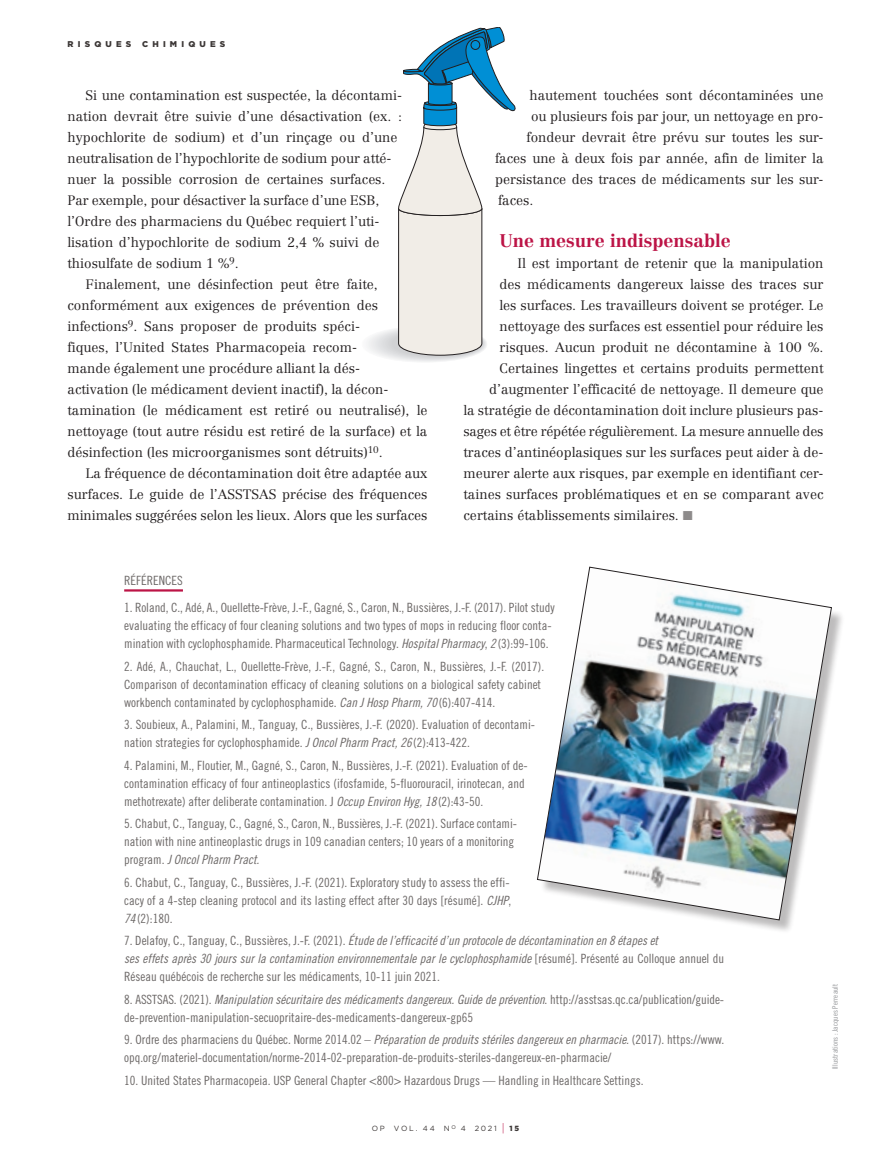
<style>
.page{position:relative;width:891px;height:1161px;background:#fff}
.page>*{position:absolute;margin:0;border:0;box-sizing:border-box;transform-origin:0 0}
.ARTICLES-titres{font:700 18px "Centennial";color:#bc1446}
.ARTICLES-texte{font:300 13.5px/21px "Centennial";color:#231f20}
.REFERENCES-texte{font:12.75px/18px "Trade Gothic LT Pro Cn 18";color:#6c6867}
.REFERENCES-titre{font:12.75px "Trade Gothic LT Pro Cn 18";color:#6c6867}
.t1{font:900 8.4px "Gotham";letter-spacing:.5em;color:#3b3635}
.PHOTOS-credit{font:7.5px "Trade Gothic LT Pro Cn 18";letter-spacing:.015em;color:#939598}
.t2{font:7.5px "Gotham";letter-spacing:.235em;color:#3b3635}
.s1{font-family:"European Pi Three";font-weight:400;font-size:15px;color:#8e8b8b}
.s2{font-family:"Trade Gothic LT Pro Cn 18 Obl"}
.s3{font-size:11.25px;color:#bc1446}
.s4{font-weight:900}
</style>
<div class="page">
<hr style="left:124px;top:589px;width:59px;height:3px;background:#bc1446">
<div style="left:540px;top:569px;width:305px;height:364px;background:#231f20;opacity:.3"></div>
<img style="left:537px;top:567px;width:295px;height:353px">
<div style="left:367px;top:327px;width:119px;height:35px;background:#f5f5f6;border-radius:50%"></div>
<div style="left:372px;top:328px;width:113px;height:33px;background:#eeeeef;border-radius:50%"></div>
<div style="left:377px;top:328px;width:108px;height:32px;background:#e6e7e9;border-radius:50%"></div>
<div style="left:382px;top:329px;width:102px;height:30px;background:#dfe0e2;border-radius:50%"></div>
<div style="left:387px;top:330px;width:96px;height:28px;background:#d8d9db;border-radius:50%"></div>
<svg style="left:392px;top:330px;width:90px;height:27px"></svg>
<svg style="left:398px;top:27px;width:117px;height:328px"></svg>
<p class="t1" style="left:68px;top:38px;width:65px">RISQUES</p>
<p class="t1" style="left:142px;top:38px;width:85px">CHIMIQUES</p>
<p class="ARTICLES-texte" style="left:68px;top:85px;width:336px;text-indent:18px">Si une contamination est suspectée, la décontami&shy;nation devrait être suivie d’une désactivation (ex. : hypochlorite de sodium) et d’un rinçage ou d’une neutralisation de l’hypochlorite de sodium pour atté&shy;nuer la possible corrosion de certaines surfaces.<br>Par exemple, pour désactiver la surface d’une ESB, l’Ordre des pharmaciens du Québec requiert l’uti&shy;lisation d’hypochlorite de sodium 2,4 % suivi de thiosulfate de sodium 1 %<sup>9</sup>.</p>
<p class="ARTICLES-texte" style="left:68px;top:274px;width:361px;text-indent:18px">Finalement, une désinfection peut être faite, conformément aux exigences de prévention des infections<sup>9</sup>. Sans proposer de produits spéci-<br>fiques, l’United States Pharmacopeia recom-<br>mande également une procédure alliant la dés-<br>activation (le médicament devient inactif), la décon&shy;tamination (le médicament est retiré ou neutralisé), le nettoyage (tout autre résidu est retiré de la surface) et la désinfection (les microorganismes sont détruits)<sup>10</sup>.</p>
<p class="ARTICLES-texte" style="left:68px;top:463px;width:362px;text-align:justify;text-indent:18px">La fréquence de décontamination doit être adaptée aux surfaces. Le guide de l’ASSTSAS précise des fréquences minimales suggérées selon les lieux. Alors que les surfaces</p>
<p class="ARTICLES-texte" style="left:530px;top:85px;width:296px">hautement touchées sont décontaminées une</p>
<p class="ARTICLES-texte" style="left:531px;top:106px;width:294px">ou plusieurs fois par jour, un nettoyage en pro-</p>
<p class="ARTICLES-texte" style="left:526px;top:127px;width:298px">fondeur devrait être prévu sur toutes les sur-</p>
<p class="ARTICLES-texte" style="left:495px;top:148px;width:330px">faces une à deux fois par année, afin de limiter la</p>
<p class="ARTICLES-texte" style="left:495px;top:169px;width:330px">persistance des traces de médicaments sur les sur-</p>
<p class="ARTICLES-texte" style="left:498px;top:190px;width:37px">faces.</p>
<p class="ARTICLES-titres" style="left:500px;top:230px;width:233px">Une mesure indispensable</p>
<p class="ARTICLES-texte" style="left:518px;top:253px;width:307px">Il est important de retenir que la manipulation</p>
<p class="ARTICLES-texte" style="left:500px;top:274px;width:326px">des médicaments dangereux laisse des traces sur</p>
<p class="ARTICLES-texte" style="left:500px;top:295px;width:326px">les surfaces. Les travailleurs doivent se protéger. Le</p>
<p class="ARTICLES-texte" style="left:500px;top:316px;width:326px">nettoyage des surfaces est essentiel pour réduire les</p>
<p class="ARTICLES-texte" style="left:500px;top:337px;width:325px">risques. Aucun produit ne décontamine à 100 %.</p>
<p class="ARTICLES-texte" style="left:500px;top:358px;width:326px">Certaines lingettes et certains produits permettent</p>
<p class="ARTICLES-texte" style="left:489px;top:379px;width:336px">d’augmenter l’efficacité de nettoyage. Il demeure que</p>
<p class="ARTICLES-texte" style="left:464px;top:400px;width:361px">la stratégie de décontamination doit inclure plusieurs pas-</p>
<p class="ARTICLES-texte" style="left:464px;top:421px;width:361px">sages et être répétée régulièrement. La mesure annuelle des</p>
<p class="ARTICLES-texte" style="left:464px;top:442px;width:361px">traces d’antinéoplasiques sur les surfaces peut aider à de-</p>
<p class="ARTICLES-texte" style="left:464px;top:463px;width:361px">meurer alerte aux risques, par exemple en identifiant cer-</p>
<p class="ARTICLES-texte" style="left:464px;top:484px;width:362px">taines surfaces problématiques et en se comparant avec</p>
<p class="ARTICLES-texte" style="left:464px;top:505px;width:231px">certains établissements similaires. <span class="s1">K</span></p>
<p class="REFERENCES-titre" style="left:124px;top:573px;width:60px">RÉFÉRENCES</p>
<p class="REFERENCES-texte" style="left:124px;top:599px;width:432px">1. Roland, C., Adé, A., Ouellette-Frève, J.-F., Gagné, S., Caron, N., Bussières, J.-F. (2017). Pilot study evaluating the efficacy of four cleaning solutions and two types of mops in reducing floor conta&shy;mination with cyclophosphamide. Pharmaceutical Technology. <span class="s2">Hospital Pharmacy</span>, <span class="s2">2</span> (3):99-106.</p>
<p class="REFERENCES-texte" style="left:124px;top:657px;width:422px">2. Adé, A., Chauchat, L., Ouellette-Frève, J.-F., Gagné, S., Caron, N., Bussières, J.-F. (2017).<br>Comparison of decontamination efficacy of cleaning solutions on a biological safety cabinet workbench contaminated by cyclophosphamide. <span class="s2">Can J Hosp Pharm, 70</span> (6):407-414.</p>
<p class="REFERENCES-texte" style="left:124px;top:716px;width:411px">3. Soubieux, A., Palamini, M., Tanguay, C., Bussières, J.-F. (2020). Evaluation of decontami&shy;nation strategies for cyclophosphamide. <span class="s2">J Oncol Pharm Pract, 26</span> (2):413-422.</p>
<p class="REFERENCES-texte" style="left:124px;top:756px;width:405px">4. Palamini, M., Floutier, M., Gagné, S., Caron, N., Bussières, J.-F. (2021). Evaluation of de&shy;contamination efficacy of four antineoplastics (ifosfamide, 5-fluorouracil, irinotecan, and methotrexate) after deliberate contamination. J <span class="s2">Occup Environ Hyg, 18</span> (2):43-50.</p>
<p class="REFERENCES-texte" style="left:124px;top:815px;width:393px">5. Chabut, C., Tanguay, C., Gagné, S., Caron, N., Bussières, J.-F. (2021). Surface contami&shy;nation with nine antineoplastic drugs in 109 canadian centers; 10 years of a monitoring program. <span class="s2">J Oncol Pharm Pract.</span></p>
<p class="REFERENCES-texte" style="left:124px;top:873px;width:389px;text-align:justify">6. Chabut, C., Tanguay, C., Bussières, J.-F. (2021). Exploratory study to assess the effi&shy;cacy of a 4-step cleaning protocol and its lasting effect after 30 days [résumé]. <span class="s2">CJHP</span>, <span class="s2">74</span> (2):180.</p>
<p class="REFERENCES-texte" style="left:124px;top:932px;width:602px">7. Delafoy, C., Tanguay, C., Bussières, J.-F. (2021). <span class="s2">Étude de l’efficacité d’un protocole de décontamination en 8 étapes et<br>ses effets après 30 jours sur la contamination environnementale par le cyclophosphamide</span> [résumé]. Présenté au Colloque annuel du<br>Réseau québécois de recherche sur les médicaments, 10-11 juin 2021.</p>
<p class="REFERENCES-texte" style="left:124px;top:990px;width:602px">8. ASSTSAS. (2021). <span class="s2">Manipulation sécuritaire des médicaments dangereux. Guide de prévention</span>. http://asstsas.qc.ca/publication/guide&shy;de-prevention-manipulation-secuopritaire-des-medicaments-dangereux-gp65</p>
<p class="REFERENCES-texte" style="left:124px;top:1031px;width:602px">9. Ordre des pharmaciens du Québec. Norme 2014.02 – <span class="s2">Préparation de produits stériles dangereux en pharmacie.</span> (2017). https://www. opq.org/materiel-documentation/norme-2014-02-preparation-de-produits-steriles-dangereux-en-pharmacie/</p>
<p class="REFERENCES-texte" style="left:124px;top:1071px;width:521px">10. United States Pharmacopeia. USP General Chapter &lt;800&gt; Hazardous Drugs — Handling in Healthcare Settings.</p>
<p class="t2" style="left:372px;top:1124px;width:149px">OP VOL. 44 N<sup>O</sup> 4 2021 <span class="s3">|</span> <span class="s4">15</span></p>
<p class="PHOTOS-credit" style="left:831px;top:1069px;width:87px;rotate:-90deg">Illustrations : Jacques Perreault</p>
</div>
